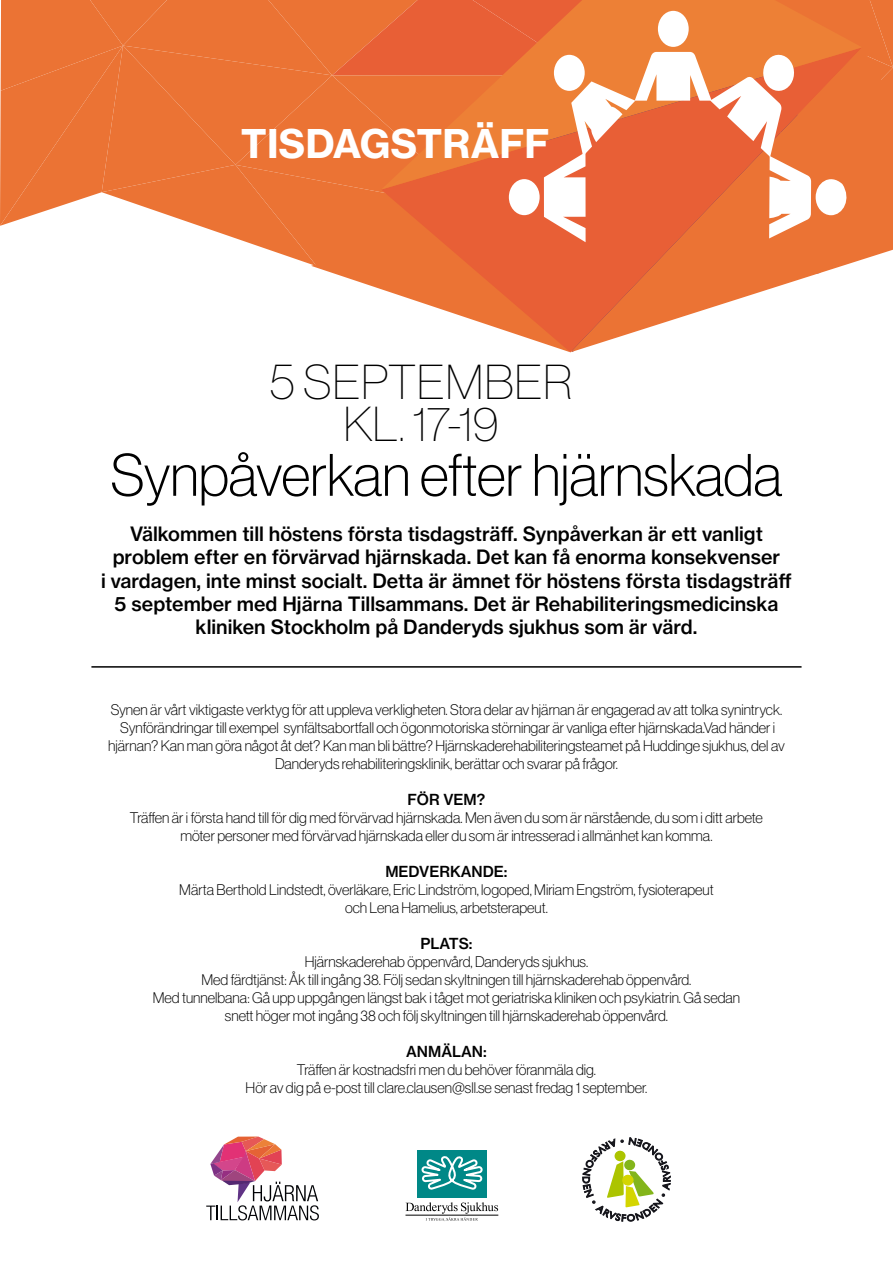
<style>
.page{position:relative;width:893px;height:1263px;background:#fff}
.page>*{position:absolute;margin:0;border:0;box-sizing:border-box;transform-origin:0 0}
.t1{font:58.5px "N Haas Grotesk DS Std 35 X Lt";color:#000}
.t2{font:48px/42px "N Haas Grotesk DS Std 25 Th";letter-spacing:.015em;color:#000;text-align:center}
.t3{font:39px "N Haas Grotesk TX Std 75 Bd";color:#fff}
.t4{font:19.5px/23.4px "N Haas Grotesk TX Std 65 Md";color:#000;text-align:center}
.t5{font:15px/18px "N Haas Grotesk DS Std 35 X Lt";color:#000;text-align:center}
.t6{font:15px "N Haas Grotesk TX Std 65 Md";color:#000}
</style>
<div class="page">
<svg style="left:0;top:0;width:893px;height:352px"></svg>
<hr style="left:91px;top:666px;width:710px;height:2px;background:#000">
<div style="left:417px;top:1150px;width:70px;height:47px;background:#008887"></div>
<svg style="left:421px;top:1156px;width:62px;height:34px"></svg>
<svg style="left:406px;top:1202px;width:92px;height:19px"></svg>
<hr style="left:405px;top:1215px;width:93px;height:1px;background:#000">
<svg style="left:206px;top:1136px;width:113px;height:84px"></svg>
<svg style="left:583px;top:1137px;width:87px;height:84px"></svg>
<h3 class="t3" style="left:241px;top:119px;width:310px">TISDAGSTRÄFF</h3>
<h2 class="t2" style="left:270px;top:361px;width:304px">5 SEPTEMBER<br>KL. 17-19</h2>
<h1 class="t1" style="left:111px;top:442px;width:673px">Synpåverkan efter hjärnskada</h1>
<p class="t4" style="left:101px;top:522px;width:692px">Välkommen till höstens första tisdagsträff. Synpåverkan är ett vanligt problem efter en förvärvad hjärnskada. Det kan få enorma konsekvenser<br>i vardagen, inte minst socialt. Detta är ämnet för höstens första tisdagsträff 5 september med Hjärna Tillsammans. Det är Rehabiliteringsmedicinska kliniken Stockholm på Danderyds sjukhus som är värd.</p>
<p class="t5" style="left:108px;top:701px;width:678px">Synen är vårt viktigaste verktyg för att uppleva verkligheten. Stora delar av hjärnan är engagerad av att tolka synintryck.<br>Synförändringar till exempel synfältsabortfall och ögonmotoriska störningar är vanliga efter hjärnskada.Vad händer i hjärnan? Kan man göra något åt det? Kan man bli bättre? Hjärnskaderehabiliteringsteamet på Huddinge sjukhus, del av Danderyds rehabiliteringsklinik, berättar och svarar på frågor.</p>
<p class="t6" style="left:408px;top:791px;width:79px">FÖR VEM?</p>
<p class="t5" style="left:130px;top:809px;width:634px">Träffen är i första hand till för dig med förvärvad hjärnskada. Men även du som är närstående, du som i ditt arbete möter personer med förvärvad hjärnskada eller du som är intresserad i allmänhet kan komma.</p>
<p class="t6" style="left:385px;top:863px;width:124px">MEDVERKANDE:</p>
<p class="t5" style="left:179px;top:881px;width:536px">Märta Berthold Lindstedt, överläkare, Eric Lindström, logoped, Miriam Engström, fysioterapeut och Lena Hamelius, arbetsterapeut.</p>
<p class="t6" style="left:420px;top:935px;width:54px">PLATS:</p>
<p class="t5" style="left:153px;top:953px;width:589px">Hjärnskaderehab öppenvård, Danderyds sjukhus.<br>Med färdtjänst: Åk till ingång 38. Följ sedan skyltningen till hjärnskaderehab öppenvård.<br>Med tunnelbana: Gå upp uppgången längst bak i tåget mot geriatriska kliniken och psykiatrin. Gå sedan snett höger mot ingång 38 och följ skyltningen till hjärnskaderehab öppenvård.</p>
<p class="t6" style="left:406px;top:1043px;width:82px">ANMÄLAN:</p>
<p class="t5" style="left:246px;top:1061px;width:403px">Träffen är kostnadsfri men du behöver föranmäla dig.<br>Hör av dig på e-post till clare.clausen@sll.se senast fredag 1 september.</p>
</div>
